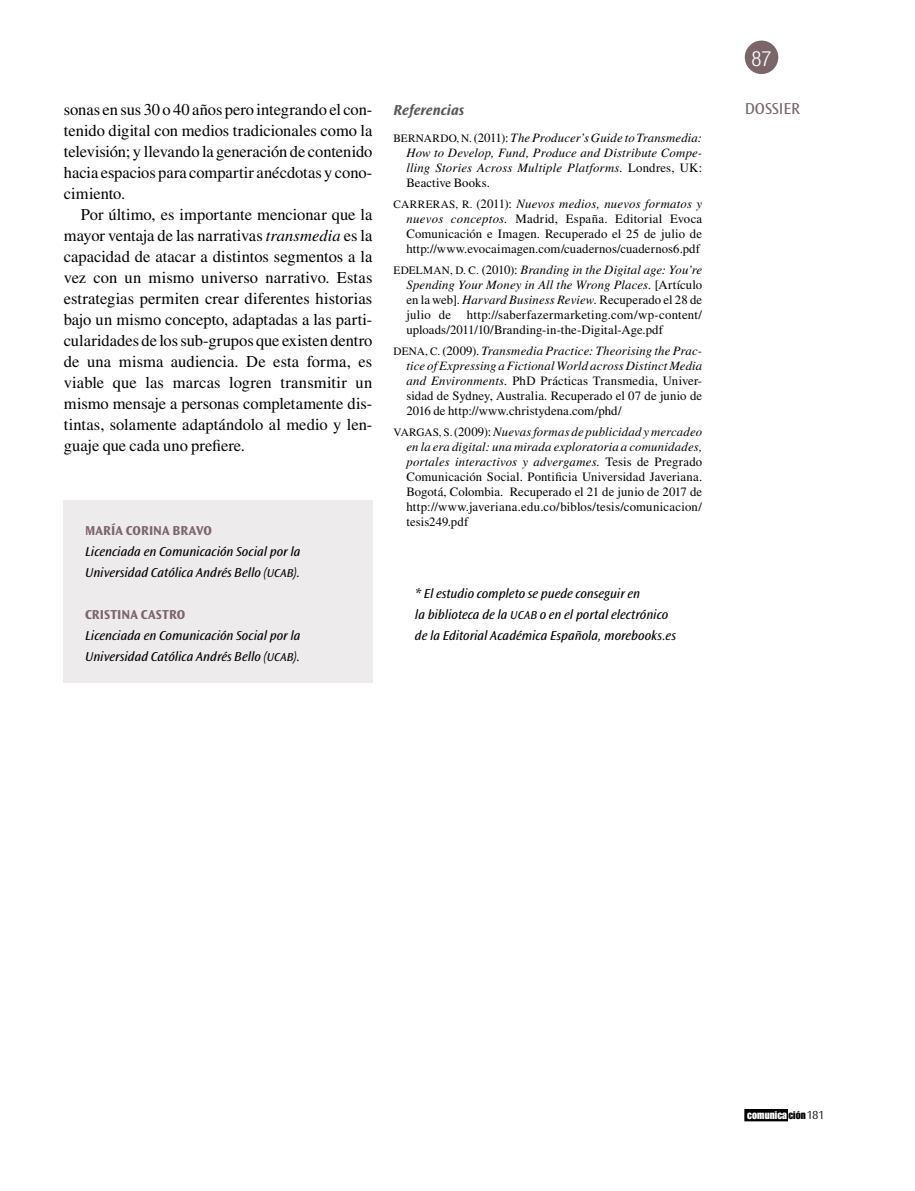
<style>
.page{position:relative;width:915px;height:1191px;background:#fff}
.page>*{position:absolute;margin:0;border:0;box-sizing:border-box;transform-origin:0 0}
.t1{font:300 condensed 21px "Helvetica Neue LT Std";color:#fff}
.t2{font:16.5px/21px "Times LT Std";letter-spacing:-.005em;color:#000;text-align:justify}
.t3{font:16.5px "Ocean Sans Std";color:#7b6569}
.t4{font:italic 700 15px "Ocean Sans Std";color:#58595b}
.t5{font:italic 13.5px/21px "Ocean Sans Std";color:#000}
.t6{font:700 13.5px "Ocean Sans Std";letter-spacing:.005em;color:#7b6569}
.t7{font:12.75px/15px "Times LT Std";letter-spacing:.01em;color:#000;text-align:justify}
.t8{font:italic 12.75px/15px "Times LT Std";letter-spacing:.015em;color:#000;text-align:justify}
.t9{font:10.8px "Impact LT Std";letter-spacing:.01em;color:#fff}
.s1{font-style:italic}
.s2{font-size:12px}
.s3{font-style:normal;font-size:11.25px}
.s4{font-style:normal}
.s5{font-size:11.25px}
.s6{color:#000}
.s7{font-family:"Ocean Sans Std";font-weight:300;font-size:12.15px;color:#000}
</style>
<div class="page">
<div style="left:744px;top:41px;width:34px;height:33px;background:#7b6569;border-radius:50%"></div>
<div style="left:744px;top:1109px;width:43px;height:11px;background:#000"></div>
<div style="left:744px;top:1109px;width:43px;height:12px;border:1px solid #000"></div>
<div style="left:64px;top:500px;width:309px;height:182px;background:#eeebec"></div>
<p class="t2" style="left:64px;top:98px;width:310px">sonas en sus 30 o 40 años pero integrando el con&shy;tenido digital con medios tradicionales como la televisión; y llevando la generación de contenido hacia espacios para compartir anécdotas y cono&shy;cimiento.</p>
<p class="t2" style="left:64px;top:203px;width:310px;text-indent:17px">Por último, es importante mencionar que la mayor ventaja de las narrativas <span class="s1">transmedia</span> es la capacidad de atacar a distintos segmentos a la vez con un mismo universo narrativo. Estas estrategias permiten crear diferentes historias bajo un mismo concepto, adaptadas a las parti&shy;cularidades de los sub-grupos que existen dentro de una misma audiencia. De esta forma, es viable que las marcas logren transmitir un mismo mensaje a personas completamente dis&shy;tintas, solamente adaptándolo al medio y len&shy;guaje que cada uno prefiere.</p>
<p class="t6" style="left:85px;top:523px;width:128px">MARÍA CORINA BRAVO</p>
<p class="t5" style="left:85px;top:541px;width:217px">Licenciada en Comunicación Social por la<br>Universidad Católica Andrés Bello (<span class="s2">UCAB</span>).</p>
<p class="t6" style="left:85px;top:607px;width:102px">CRISTINA CASTRO</p>
<p class="t5" style="left:85px;top:625px;width:217px">Licenciada en Comunicación Social por la<br>Universidad Católica Andrés Bello (<span class="s2">UCAB</span>).</p>
<p class="t4" style="left:393px;top:101px;width:72px">Referencias</p>
<p class="t8" style="left:406px;top:131px;width:297px;text-indent:-13px"><span class="s3">BERNARDO, N.</span> <span class="s4">(2011):</span> The Producer’s Guide to Transmedia:<br>How to Develop, Fund, Produce and Distribute Compe&shy;lling Stories Across Multiple Platforms. <span class="s4">Londres, UK:<br>Beactive Books.</span></p>
<p class="t7" style="left:406px;top:196px;width:297px;text-indent:-13px"><span class="s5">CARRERAS, R.</span> (2011): <span class="s1">Nuevos medios, nuevos formatos y nuevos conceptos.</span> Madrid, España. Editorial Evoca Comunicación e Imagen. Recuperado el 25 de julio de http://www.evocaimagen.com/cuadernos/cuadernos6.pdf</p>
<p class="t7" style="left:406px;top:262px;width:297px;text-indent:-13px"><span class="s5">EDELMAN, D. C.</span> (2010): <span class="s1">Branding in the Digital age: You’re Spending Your Money in All the Wrong Places.</span> [Artículo en la web]. <span class="s1">Harvard Business Review.</span> Recuperado el 28 de julio de http://saberfazermarketing.com/wp-content/ uploads/2011/10/Branding-in-the-Digital-Age.pdf</p>
<p class="t7" style="left:406px;top:343px;width:297px;text-indent:-13px"><span class="s5">DENA, C.</span> (2009). <span class="s1">Transmedia Practice: Theorising the Prac&shy;tice of Expressing a Fictional World across Distinct Media and Environments.</span> PhD Prácticas Transmedia, Univer&shy;sidad de Sydney, Australia. Recuperado el 07 de junio de 2016 de http://www.christydena.com/phd/</p>
<p class="t7" style="left:406px;top:424px;width:297px;text-indent:-13px"><span class="s5">VARGAS, S.</span> (2009): <span class="s1">Nuevas formas de publicidad y mercadeo en la era digital: una mirada exploratoria a comunidades, portales interactivos y advergames.</span> Tesis de Pregrado Comunicación Social. Pontificia Universidad Javeriana.<br>Bogotá, Colombia. Recuperado el 21 de junio de 2017 de http://www.javeriana.edu.co/biblos/tesis/comunicacion/ tesis249.pdf</p>
<p class="t5" style="left:415px;top:583px;width:262px">* El estudio completo se puede conseguir en<br>la biblioteca de la <span class="s2">UCAB</span> o en el portal electrónico de la Editorial Académica Española, morebooks.es</p>
<h1 class="t1" style="left:751px;top:46px;width:22px">87</h1>
<p class="t3" style="left:744px;top:100px;width:57px">DOSSIER</p>
<p class="t9" style="left:747px;top:1108px;width:78px">comunica <span class="s6">ción</span><span class="s7">181</span></p>
</div>
